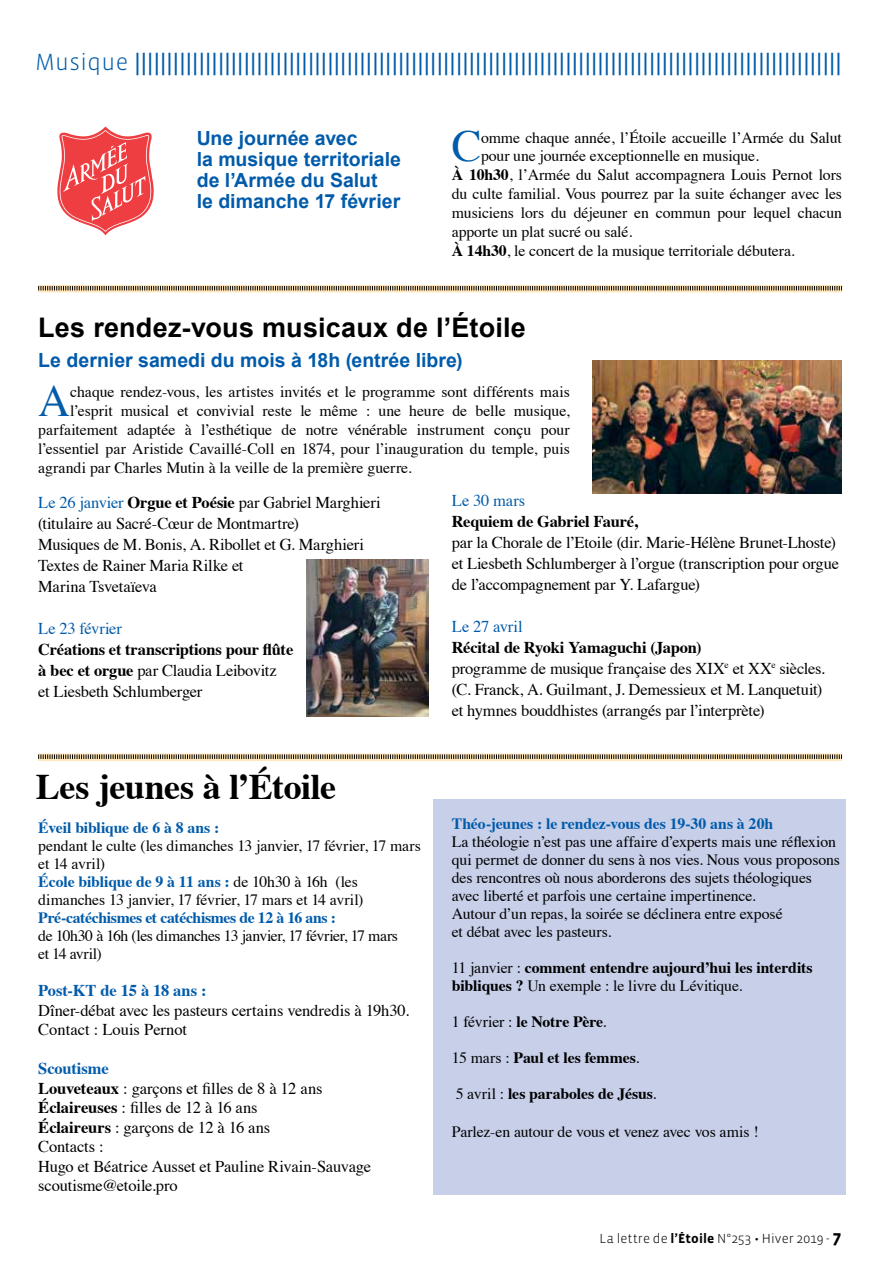
<style>
.page{position:relative;width:893px;height:1263px;background:#fff}
.page>*{position:absolute;margin:0;border:0;box-sizing:border-box;transform-origin:0 0}
.t1{font:44.25px "Times";color:#005baa}
.t2{font:700 36px "Times";letter-spacing:-.015em;color:#000}
.t3{font:700 27px "Arial";letter-spacing:.01em;color:#000}
.t4{font:24px "Arial";color:#005baa}
.t5{font:700 19.5px/21px "Arial";color:#005baa}
.t6{font:16.5px/21px "Times";letter-spacing:-.01em;color:#000}
.t7{font:700 16.5px/21px "Times";letter-spacing:-.015em;color:#000}
.t8{font:16.5px "Times";letter-spacing:-.005em;color:#005baa}
.t9{font:700 16.5px "Times";letter-spacing:-.01em;color:#005baa}
.t10{font:15.75px/18px "Times";letter-spacing:-.005em;color:#000}
.t11{font:700 15.75px/18px "Times";letter-spacing:-.01em;color:#000}
.t12{font:700 15.75px "Times";letter-spacing:-.01em;color:#005baa}
.t13{font:15.75px/18px "Times";letter-spacing:-.025em;color:#000}
.t14{font:300 13.5px "Vista Sans";letter-spacing:.005em;color:#000}
.s1{font-family:"Vista Sans";font-weight:300}
.s2{font-weight:700}
.s3{color:#005baa}
.s4{font-weight:400}
.s5{font-weight:700;color:#005baa}
.s6{font-weight:700;font-size:18px}
</style>
<div class="page">
<div style="left:434px;top:799px;width:412px;height:396px;background:#c7cfe9"></div>
<svg style="left:38px;top:753px;width:804px;height:8px"></svg>
<svg style="left:57px;top:126px;width:97px;height:109px"></svg>
<svg style="left:38px;top:285px;width:804px;height:7px"></svg>
<img style="left:592px;top:361px;width:250px;height:132px">
<img style="left:306px;top:559px;width:123px;height:157px">
<h3 class="t4" style="left:35px;top:46px;width:808px"><span class="s1">Musique</span> ||||||||||||||||||||||||||||||||||||||||||||||||||||||||||||||||||||||||||||||||||||||||||||||||||||||||||||||</h3>
<p class="t5" style="left:197px;top:128px;width:206px">Une journée avec<br>la musique territoriale de l’Armée du Salut<br>le dimanche 17 février</p>
<h1 class="t1" style="left:452px;top:105px;width:31px">C</h1>
<p class="t10" style="left:481px;top:127px;width:362px">omme chaque année, l’Étoile accueille l’Armée du Salut</p>
<p class="t10" style="left:481px;top:146px;width:279px">pour une journée exceptionnelle en musique.</p>
<p class="t10" style="left:452px;top:165px;width:392px"><span class="s2">À 10h30</span>, l’Armée du Salut accompagnera Louis Pernot lors</p>
<p class="t10" style="left:452px;top:184px;width:392px">du culte familial. Vous pourrez par la suite échanger avec les</p>
<p class="t10" style="left:452px;top:203px;width:392px">musiciens lors du déjeuner en commun pour lequel chacun</p>
<p class="t10" style="left:452px;top:221px;width:182px">apporte un plat sucré ou salé.</p>
<p class="t10" style="left:452px;top:240px;width:344px"><span class="s2">À 14h30</span>, le concert de la musique territoriale débutera.</p>
<h3 class="t3" style="left:38px;top:310px;width:489px">Les rendez-vous musicaux de l’étoile</h3>
<p class="t5" style="left:38px;top:350px;width:426px">Le dernier samedi du mois à 18h (entrée libre)</p>
<h1 class="t1" style="left:38px;top:360px;width:33px">A</h1>
<p class="t10" style="left:70px;top:382px;width:501px">chaque rendez-vous, les artistes invités et le programme sont différents mais</p>
<p class="t10" style="left:70px;top:401px;width:501px">l’esprit musical et convivial reste le même : une heure de belle musique,</p>
<p class="t10" style="left:38px;top:419px;width:533px">parfaitement adaptée à l’esthétique de notre vénérable instrument conçu pour</p>
<p class="t10" style="left:38px;top:438px;width:533px">l’essentiel par Aristide Cavaillé-Coll en 1874, pour l’inauguration du temple, puis</p>
<p class="t10" style="left:38px;top:457px;width:375px">agrandi par Charles Mutin à la veille de la première guerre.</p>
<p class="t6" style="left:38px;top:490px;width:344px"><span class="s3">Le 26 janvier</span> <span class="s2">Orgue et Poésie</span> par Gabriel Marghieri (titulaire au Sacré-Cœur de Montmartre)<br>Musiques de M. Bonis, A. Ribollet et G. Marghieri Textes de Rainer Maria Rilke et<br>Marina Tsvetaïeva</p>
<p class="t8" style="left:38px;top:613px;width:85px">Le 23 février</p>
<p class="t7" style="left:38px;top:637px;width:257px">Créations et transcriptions pour flûte à bec et orgue <span class="s4">par Claudia Leibovitz<br>et Liesbeth Schlumberger</span></p>
<h2 class="t2" style="left:36px;top:752px;width:302px">Les jeunes à l’étoile</h2>
<p class="t12" style="left:38px;top:812px;width:182px">Éveil biblique de 6 à 8 ans :</p>
<p class="t10" style="left:38px;top:835px;width:384px">pendant le culte (les dimanches 13 janvier, 17 février, 17 mars et 14 avril)<br><span class="s5">École biblique de 9 à 11 ans :</span> de 10h30 à 16h (les dimanches 13 janvier, 17 février, 17 mars et 14 avril)</p>
<p class="t12" style="left:38px;top:902px;width:299px">Pré-catéchismes et catéchismes de 12 à 16 ans :</p>
<p class="t13" style="left:38px;top:925px;width:361px">de 10h30 à 16h (les dimanches 13 janvier, 17 février, 17 mars et 14 avril)</p>
<p class="t9" style="left:38px;top:975px;width:170px">Post-KT de 15 à 18 ans :</p>
<p class="t6" style="left:38px;top:999px;width:372px;line-height:19.5px">Dîner-débat avec les pasteurs certains vendredis à 19h30.<br>Contact : Louis Pernot</p>
<p class="t6" style="left:38px;top:1057px;width:334px;line-height:19.5px"><span class="s5">Scoutisme<br></span><span class="s2">Louveteaux</span> : garçons et filles de 8 à 12 ans<br><span class="s2">Éclaireuses</span> : filles de 12 à 16 ans<br><span class="s2">Éclaireurs</span> : garçons de 12 à 16 ans<br>Contacts :<br>Hugo et Béatrice Ausset et Pauline Rivain-Sauvage scoutisme@etoile.pro</p>
<p class="t8" style="left:452px;top:485px;width:75px">Le 30 mars</p>
<p class="t7" style="left:452px;top:509px;width:188px">Requiem de Gabriel Fauré,</p>
<p class="t6" style="left:452px;top:530px;width:389px">par la Chorale de l’Etoile (dir. Marie-Hélène Brunet-Lhoste) et Liesbeth Schlumberger à l’orgue (transcription pour orgue de l’accompagnement par Y. Lafargue)</p>
<p class="t8" style="left:452px;top:611px;width:72px">Le 27 avril</p>
<p class="t6" style="left:452px;top:635px;width:375px"><span class="s2">Récital de Ryoki Yamaguchi (Japon)<br></span>programme de musique française des XIX<sup>e</sup> et XX<sup>e</sup> siècles. (C. Franck, A. Guilmant, J. Demessieux et M. Lanquetuit) et hymnes bouddhistes (arrangés par l’interprète)</p>
<p class="t12" style="left:452px;top:809px;width:323px">Théo-jeunes : le rendez-vous des 19-30 ans à 20h</p>
<p class="t10" style="left:452px;top:832px;width:390px">La théologie n’est pas une affaire d’experts mais une réflexion qui permet de donner du sens à nos vies. Nous vous proposons des rencontres où nous aborderons des sujets théologiques avec liberté et parfois une certaine impertinence.<br>Autour d’un repas, la soirée se déclinera entre exposé<br>et débat avec les pasteurs.</p>
<p class="t11" style="left:452px;top:957px;width:362px"><span class="s4">11 janvier :</span> comment entendre aujourd’hui les interdits bibliques ? <span class="s4">Un exemple : le livre du Lévitique.</span></p>
<p class="t11" style="left:452px;top:1011px;width:156px"><span class="s4">1 février :</span> le Notre Père<span class="s4">.</span></p>
<p class="t11" style="left:452px;top:1047px;width:189px"><span class="s4">15 mars :</span> Paul et les femmes<span class="s4">.</span></p>
<p class="t11" style="left:456px;top:1083px;width:202px"><span class="s4">5 avril :</span> les paraboles de Jésus<span class="s4">.</span></p>
<p class="t10" style="left:452px;top:1121px;width:308px">Parlez-en autour de vous et venez avec vos amis !</p>
<p class="t14" style="left:600px;top:1232px;width:243px">La lettre de <span class="s2">l’Étoile</span> N°253 • Hiver 2019 - <span class="s6">7</span></p>
</div>
